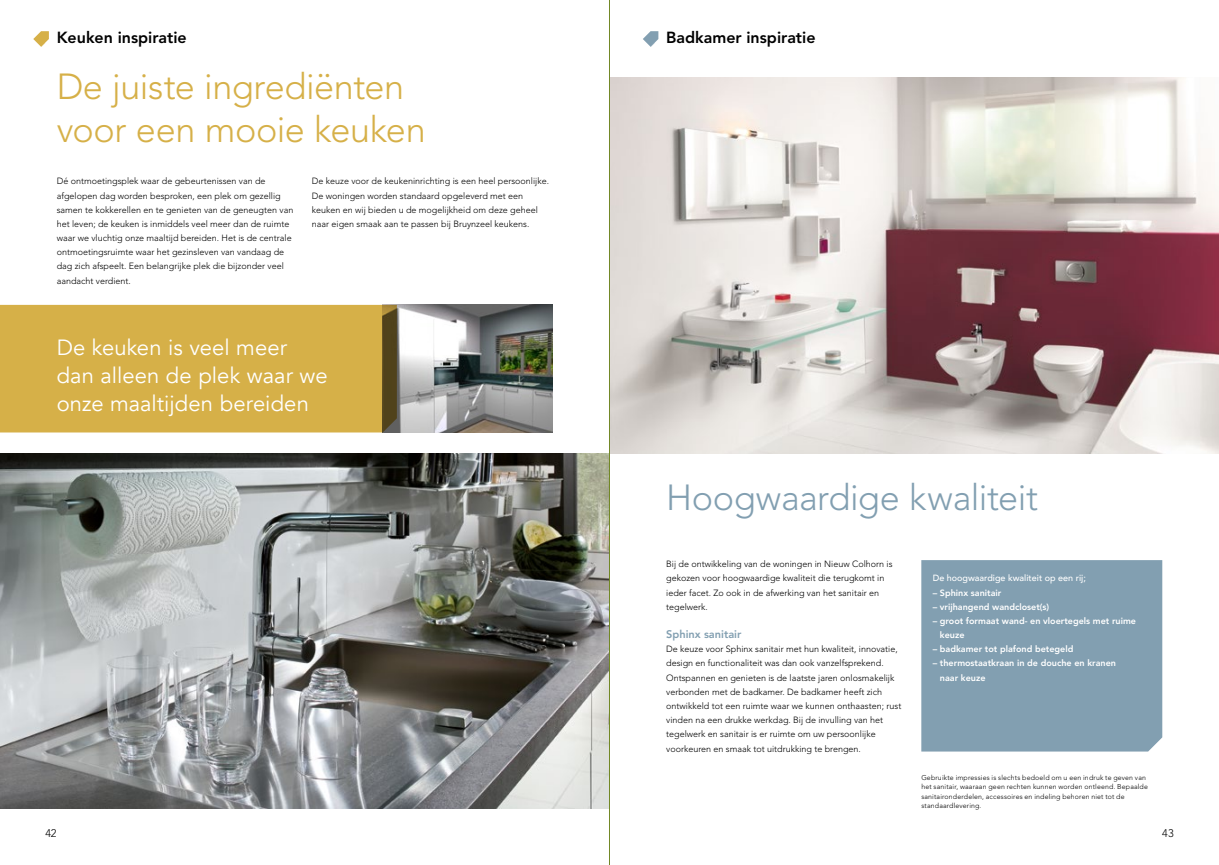
<style>
.page{position:relative;width:1219px;height:865px;background:#fff}
.page>*{position:absolute;margin:0;border:0;box-sizing:border-box;transform-origin:0 0}
.t1{font:300 36px/42.5px "Avenir LT Std";letter-spacing:-.01em;color:#d6b048}
.t2{font:300 36px "Avenir LT Std";letter-spacing:-.01em;color:#829fb1}
.t3{font:22px/28px "Avenir";letter-spacing:.005em;color:#fff}
.t4{font:800 16px "Avenir LT Std";color:#000}
.t5{font:800 11px "Avenir LT Std";color:#829fb1}
.t6{font:300 11px "Avenir LT Std";color:#000}
.t7{font:300 9px/14.2px "Avenir LT Std";color:#000}
.t8{font:800 9px/14.2px "Avenir LT Std";color:#fff}
.t9{font:500 9px "Avenir";color:#fff}
.t10{font:300 7px/9.5px "Avenir LT Std";letter-spacing:.02em;color:#000}
</style>
<div class="page">
<svg style="left:33px;top:31px;width:16px;height:16px"></svg>
<img style="left:397px;top:305px;width:156px;height:127px">
<img style="left:0;top:454px;width:609px;height:354px">
<div style="left:0;top:305px;width:397px;height:127px;background:#d6b048"></div>
<img style="left:610px;top:77px;width:609px;height:377px">
<div style="left:921px;top:560px;width:241px;height:191px;background:#829fb1"></div>
<svg style="left:643px;top:31px;width:15px;height:16px"></svg>
<hr style="left:609px;top:0;width:1px;height:865px;background:#728826">
<h3 class="t4" style="left:57px;top:27px;width:132px">Keuken inspiratie</h3>
<h1 class="t1" style="left:57px;top:66px;width:370px">De juiste ingrediënten voor een mooie keuken</h1>
<p class="t7" style="left:57px;top:174px;width:238px">Dé ontmoetingsplek waar de gebeurtenissen van de afgelopen dag worden besproken, een plek om gezellig samen te kokkerellen en te genieten van de geneugten van het leven; de keuken is inmiddels veel meer dan de ruimte waar we vluchtig onze maaltijd bereiden. Het is de centrale ontmoetingsruimte waar het gezinsleven van vandaag de dag zich afspeelt. Een belangrijke plek die bijzonder veel aandacht verdient.</p>
<p class="t7" style="left:312px;top:174px;width:239px">De keuze voor de keukeninrichting is een heel persoonlijke.<br>De woningen worden standaard opgeleverd met een keuken en wij bieden u de mogelijkheid om deze geheel naar eigen smaak aan te passen bij Bruynzeel keukens.</p>
<h2 class="t3" style="left:57px;top:333px;width:272px">De keuken is veel meer dan alleen de plek waar we onze maaltijden bereiden</h2>
<h3 class="t4" style="left:666px;top:27px;width:151px">Badkamer inspiratie</h3>
<h1 class="t2" style="left:666px;top:477px;width:373px">Hoogwaardige kwaliteit</h1>
<p class="t7" style="left:666px;top:557px;width:228px">Bij de ontwikkeling van de woningen in Nieuw Colhorn is gekozen voor hoogwaardige kwaliteit die terugkomt in ieder facet. Zo ook in de afwerking van het sanitair en tegelwerk.</p>
<p class="t5" style="left:666px;top:627px;width:77px">Sphinx sanitair</p>
<p class="t7" style="left:666px;top:642px;width:237px">De keuze voor Sphinx sanitair met hun kwaliteit, innovatie, design en functionaliteit was dan ook vanzelfsprekend.<br>Ontspannen en genieten is de laatste jaren onlosmakelijk verbonden met de badkamer. De badkamer heeft zich ontwikkeld tot een ruimte waar we kunnen onthaasten; rust vinden na een drukke werkdag. Bij de invulling van het tegelwerk en sanitair is er ruimte om uw persoonlijke voorkeuren en smaak tot uitdrukking te brengen.</p>
<p class="t9" style="left:933px;top:570px;width:155px">De hoogwaardige kwaliteit op een rij;</p>
<p class="t8" style="left:933px;top:585px;width:70px">– Sphinx sanitair</p>
<p class="t8" style="left:933px;top:599px;width:118px">– vrijhangend wandcloset(s)</p>
<p class="t8" style="left:940px;top:613px;width:198px;text-indent:-7px">– groot formaat wand- en vloertegels met ruime keuze</p>
<p class="t8" style="left:933px;top:642px;width:142px">– badkamer tot plafond betegeld</p>
<p class="t8" style="left:940px;top:656px;width:178px;text-indent:-7px">– thermostaatkraan in de douche en kranen naar keuze</p>
<p class="t10" style="left:921px;top:772px;width:228px">Gebruikte impressies is slechts bedoeld om u een indruk te geven van het sanitair, waaraan geen rechten kunnen worden ontleend. Bepaalde sanitaironderdelen, accessoires en indeling behoren niet tot de standaardlevering.</p>
<p class="t6" style="left:45px;top:826px;width:13px">42</p>
<p class="t6" style="left:1162px;top:826px;width:13px">43</p>
</div>
